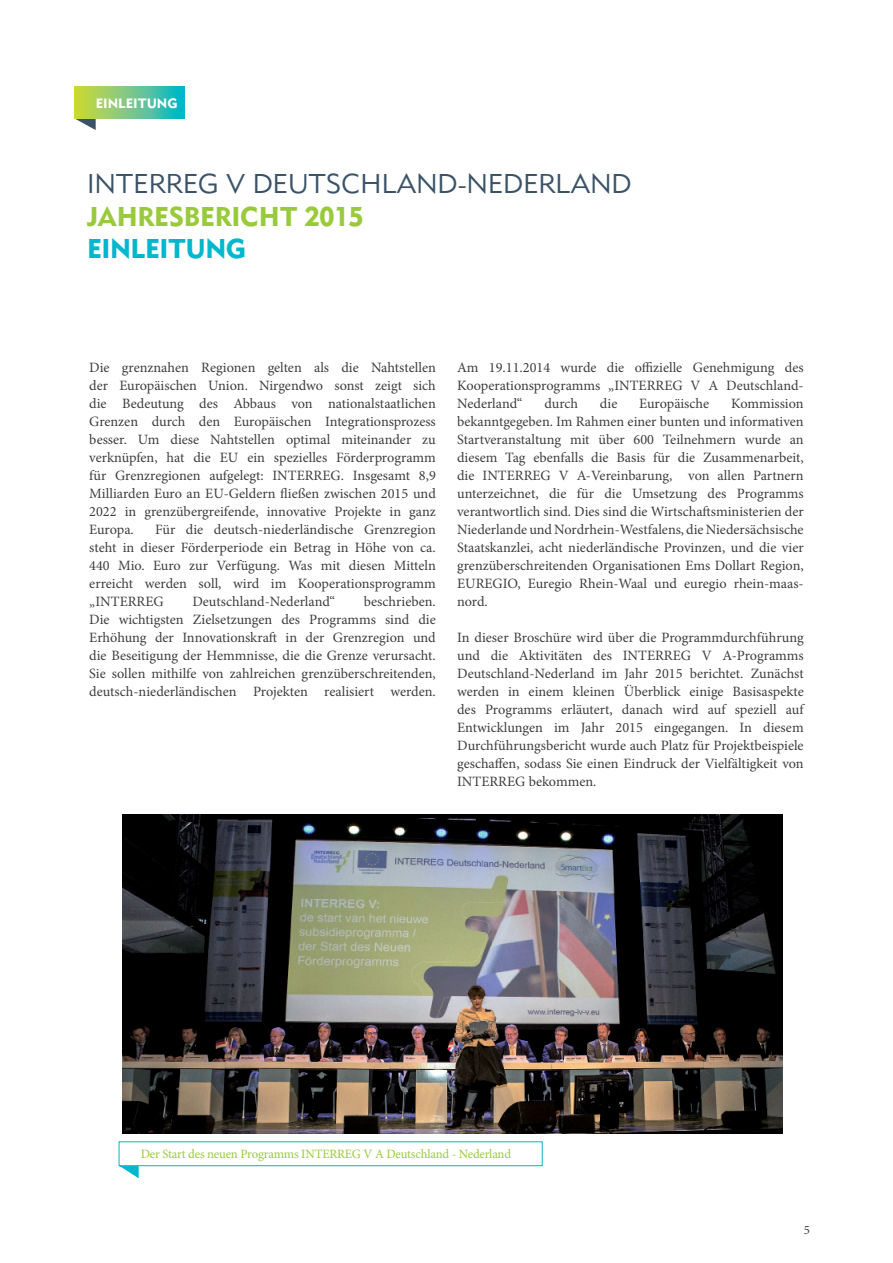
<style>
.page{position:relative;width:893px;height:1263px;background:#fff}
.page>*{position:absolute;margin:0;border:0;box-sizing:border-box;transform-origin:0 0}
.t1{font:27px "Metro Lite Two";letter-spacing:.005em;color:#3a5368}
.t2{font:27px "Metro Black Two";letter-spacing:-.01em;color:#99ca3b}
.t3{font:27px "Metro Black Two";letter-spacing:-.02em;color:#00b7ce}
.t4{font:14.25px/18px "Minion Pro";color:#3e3e3f;text-align:justify}
.t5{font:13.5px "Metro Black Two";color:#fff}
.t6{font:12.75px "Minion Pro";letter-spacing:-.015em;color:#9aca3d}
.t7{font:12.75px "Minion Pro";color:#3e3e3f}
</style>
<div class="page">
<svg style="left:74px;top:118px;width:22px;height:12px"></svg>
<svg style="left:74px;top:86px;width:111px;height:32px;background:#71c784"></svg>
<div style="left:119px;top:1141px;width:424px;height:25px;border:1px solid #00b7ce"></div>
<svg style="left:119px;top:1165px;width:20px;height:13px"></svg>
<img style="left:122px;top:814px;width:660px;height:319px">
<p class="t5" style="left:96px;top:95px;width:81px">EINLEITUNG</p>
<h1 class="t1" style="left:87px;top:168px;width:419px">INTERREG V DEUTSCHLAND-NEDER</h1>
<h1 class="t1" style="left:556px;top:168px;width:55px">LAND</h1>
<h1 class="t2" style="left:87px;top:199px;width:278px">JAHRESBERICHT 2015</h1>
<h1 class="t3" style="left:87px;top:232px;width:156px">EINLEITUNG</h1>
<p class="t4" style="left:89px;top:358px;width:348px">Die grenznahen Regionen gelten als die Nahtstellen der Europäischen Union. Nirgendwo sonst zeigt sich die Bedeutung des Abbaus von nationalstaatlichen Grenzen durch den Europäischen Integrationsprozess besser. Um diese Nahtstellen optimal miteinander zu verknüpfen, hat die EU ein spezielles Förderprogramm für Grenzregionen aufgelegt: INTERREG. Insgesamt 8,9<br>Milliarden Euro an EU-Geldern fließen zwischen 2015 und 2022 in grenzübergreifende, innovative Projekte in ganz Europa.</p>
<p class="t4" style="left:89px;top:520px;width:348px;text-indent:66px">Für die deutsch-niederländische Grenzregion steht in dieser Förderperiode ein Betrag in Höhe von ca.<br>440 Mio. Euro zur Verfügung. Was mit diesen Mitteln erreicht werden soll, wird im Kooperationsprogramm „INTERREG</p>
<p class="t4" style="left:192px;top:592px;width:144px">Deutschland-Nederland“</p>
<p class="t4" style="left:89px;top:592px;width:348px;text-indent:275px">beschrieben.<br>Die wichtigsten Zielsetzungen des Programms sind die Erhöhung der Innovationskraft in der Grenzregion und die Beseitigung der Hemmnisse, die die Grenze verursacht.<br>Sie sollen mithilfe von zahlreichen grenzüberschreitenden, deutsch-niederländischen Projekten realisiert werden.</p>
<p class="t4" style="left:457px;top:358px;width:348px">Am 19.11.2014 wurde die offizielle Genehmigung des Kooperationsprogramms „INTERREG V A Deutschland-Nederland“</p>
<p class="t4" style="left:544px;top:394px;width:35px">durch</p>
<p class="t4" style="left:600px;top:394px;width:19px">die</p>
<p class="t4" style="left:639px;top:394px;width:71px">Europäische</p>
<p class="t4" style="left:457px;top:394px;width:348px;text-indent:274px">Kommission bekanntgegeben. Im Rahmen einer bunten und informativen Startveranstaltung mit über 600 Teilnehmern wurde an diesem Tag ebenfalls die Basis für die Zusammenarbeit, die INTERREG V A-Vereinbarung, von allen Partnern unterzeichnet, die für die Umsetzung des Programms verantwortlich sind. Dies sind die Wirtschaftsministerien der Niederlande und Nordrhein-Westfalens, die Niedersächsische Staatskanzlei, acht niederländische Provinzen, und die vier grenzüberschreitenden Organisationen Ems Dollart Region, EUREGIO, Euregio Rhein-Waal und euregio rhein-maas&shy;nord.</p>
<p class="t4" style="left:457px;top:628px;width:348px">In dieser Broschüre wird über die Programmdurchführung und die Aktivitäten des INTERREG V A-Programms Deutschland-Nederland im Jahr 2015 berichtet. Zunächst werden in einem kleinen Überblick einige Basisaspekte des Programms erläutert, danach wird auf speziell auf Entwicklungen im Jahr 2015 eingegangen. In diesem Durchführungsbericht wurde auch Platz für Projektbeispiele geschaffen, sodass Sie einen Eindruck der Vielfältigkeit von INTERREG bekommen.</p>
<p class="t6" style="left:141px;top:1146px;width:372px">Der Start des neuen Programms INTERREG V A Deutschland - Nederland</p>
<p class="t7" style="left:804px;top:1221px;width:8px">5</p>
</div>
